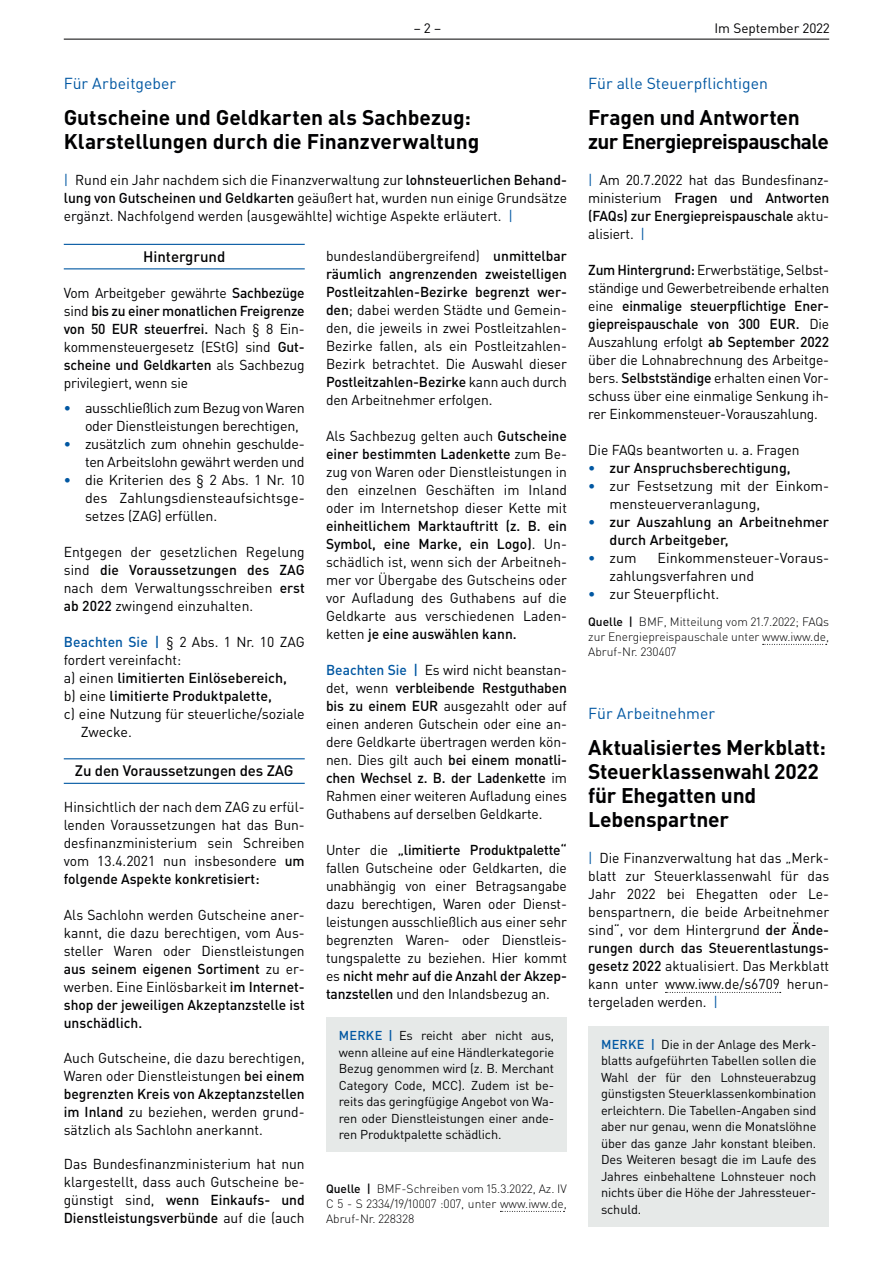
<style>
.page{position:relative;width:893px;height:1263px;background:#fff}
.page>*{position:absolute;margin:0;border:0;box-sizing:border-box;transform-origin:0 0}
.t1{font:700 21px/24px "DIN Pro";letter-spacing:-.005em;color:#000002}
.t2{font:700 21px/24px "DIN Pro";letter-spacing:-.03em;color:#000002}
.t3{font:15.75px "DIN Pro";color:#0157a2}
.t4{font:500 15px "DIN Pro";letter-spacing:-.01em;color:#000002}
.t5{font:14.25px/18px "DIN Pro";color:#000002;text-align:justify}
.t6{font:500 14.25px/18px "DIN Pro";color:#000002}
.t7{font:14.25px/18px "DIN Pro";letter-spacing:-.025em;color:#000002}
.t8{font:13.5px "DIN Pro";color:#000002}
.t9{font:12.75px/16.5px "DIN Pro";letter-spacing:-.01em;color:#000002;text-align:justify}
.t10{font:300 12px/15px "DIN Pro";color:#000002;text-align:justify}
.s1{color:#0157a2}
.s2{font-weight:500}
.s3{font-weight:500;color:#0157a2}
.s4{font-weight:400}
</style>
<div class="page">
<hr style="left:64px;top:39px;width:765px;height:1px;background:#000002">
<svg style="left:763px;top:644px;width:64px;height:1px"></svg>
<svg style="left:665px;top:992px;width:116px;height:1px"></svg>
<div style="left:588px;top:1026px;width:241px;height:201px;background:#e6e9e8"></div>
<hr style="left:64px;top:244px;width:241px;height:1px;background:#0157a2">
<hr style="left:64px;top:268px;width:241px;height:1px;background:#0157a2">
<hr style="left:64px;top:758px;width:241px;height:1px;background:#0157a2">
<hr style="left:64px;top:783px;width:241px;height:1px;background:#0157a2">
<svg style="left:500px;top:1211px;width:64px;height:1px"></svg>
<div style="left:326px;top:1017px;width:241px;height:135px;background:#e6e9e8"></div>
<p class="t8" style="left:414px;top:19px;width:29px">– 2 –</p>
<p class="t8" style="left:714px;top:19px;width:117px">Im September 2022</p>
<p class="t3" style="left:64px;top:73px;width:114px">Für Arbeitgeber</p>
<h1 class="t1" style="left:64px;top:105px;width:417px">Gutscheine und Geldkarten als Sachbezug:<br>Klarstellungen durch die Finanzverwaltung</h1>
<p class="t5" style="left:64px;top:171px;width:505px"><span class="s1">|</span> Rund ein Jahr nachdem sich die Finanzverwaltung zur <span class="s2">lohnsteuerlichen Behand&shy;lung von Gutscheinen und Geldkarten</span> geäußert hat, wurden nun einige Grundsätze ergänzt. Nachfolgend werden (ausgewählte) wichtige Aspekte erläutert. <span class="s1">|</span></p>
<p class="t4" style="left:143px;top:246px;width:84px">Hintergrund</p>
<p class="t5" style="left:64px;top:283px;width:242px">Vom Arbeitgeber gewährte <span class="s2">Sachbezüge </span>sind <span class="s2">bis zu einer monatlichen Freigrenze von 50 EUR steuerfrei.</span> Nach § 8 Ein&shy;kommensteuergesetz (EStG) sind <span class="s2">Gut&shy;scheine und Geldkarten</span> als Sachbezug privilegiert, wenn sie</p>
<p class="t7" style="left:85px;top:399px;width:221px;text-indent:-21px"><span class="s3">•</span> ausschließlich zum Bezug von Waren oder Dienstleistungen berechtigen,</p>
<p class="t5" style="left:64px;top:435px;width:242px;text-align:right"><span class="s3">•</span> zusätzlich zum ohnehin geschulde&shy;ten Arbeitslohn gewährt werden und</p>
<p class="t5" style="left:85px;top:471px;width:221px;text-indent:-21px"><span class="s3">•</span> die Kriterien des § 2 Abs. 1 Nr. 10 des Zahlungsdiensteaufsichtsge&shy;setzes (ZAG) erfüllen.</p>
<p class="t5" style="left:64px;top:543px;width:242px">Entgegen der gesetzlichen Regelung sind <span class="s2">die Voraussetzungen des ZAG </span>nach dem Verwaltungsschreiben <span class="s2">erst ab 2022</span> zwingend einzuhalten.</p>
<p class="t5" style="left:64px;top:633px;width:242px"><span class="s3">Beachten Sie |</span> § 2 Abs. 1 Nr. 10 ZAG</p>
<p class="t5" style="left:64px;top:651px;width:119px">fordert vereinfacht:</p>
<p class="t6" style="left:64px;top:669px;width:225px"><span class="s4">a) einen</span> limitierten Einlösebereich,</p>
<p class="t6" style="left:64px;top:687px;width:210px"><span class="s4">b) eine</span> limitierte Produktpalette,</p>
<p class="t5" style="left:64px;top:705px;width:242px">c) eine Nutzung für steuerliche/soziale</p>
<p class="t5" style="left:81px;top:723px;width:53px">Zwecke.</p>
<p class="t4" style="left:75px;top:761px;width:220px">Zu den Voraussetzungen des ZAG</p>
<p class="t5" style="left:64px;top:798px;width:242px">Hinsichtlich der nach dem ZAG zu erfül&shy;lenden Voraussetzungen hat das Bun&shy;desfinanzministerium sein Schreiben vom 13.4.2021 nun insbesondere <span class="s2">um folgende Aspekte konkretisiert:</span></p>
<p class="t5" style="left:64px;top:906px;width:242px">Als Sachlohn werden Gutscheine aner&shy;kannt, die dazu berechtigen, vom Aus&shy;steller Waren oder Dienstleistungen <span class="s2">aus seinem eigenen Sortiment</span> zu er&shy;werben. Eine Einlösbarkeit <span class="s2">im Internet&shy;shop der jeweiligen Akzeptanzstelle ist unschädlich.</span></p>
<p class="t5" style="left:64px;top:1048px;width:242px">Auch Gutscheine, die dazu berechtigen, Waren oder Dienstleistungen <span class="s2">bei einem begrenzten Kreis von Akzeptanzstellen im Inland</span> zu beziehen, werden grund&shy;sätzlich als Sachlohn anerkannt.</p>
<p class="t5" style="left:64px;top:1155px;width:242px">Das Bundesfinanzministerium hat nun klargestellt, dass auch Gutscheine be&shy;günstigt sind, <span class="s2">wenn Einkaufs- und Dienstleistungsverbünde</span> auf die (auch</p>
<p class="t5" style="left:326px;top:246px;width:242px">bundeslandübergreifend) <span class="s2">unmittelbar räumlich angrenzenden zweistelligen Postleitzahlen-Bezirke begrenzt wer&shy;den</span>; dabei werden Städte und Gemein&shy;den, die jeweils in zwei Postleitzahlen-Bezirke fallen, als ein Postleitzahlen-Bezirk betrachtet. Die Auswahl dieser <span class="s2">Postleitzahlen-Bezirke</span> kann auch durch den Arbeitnehmer erfolgen.</p>
<p class="t5" style="left:326px;top:426px;width:242px">Als Sachbezug gelten auch <span class="s2">Gutscheine einer bestimmten Ladenkette</span> zum Be&shy;zug von Waren oder Dienstleistungen in den einzelnen Geschäften im Inland oder im Internetshop dieser Kette mit</p>
<p class="t5" style="left:326px;top:516px;width:242px"><span class="s2">einheitlichem Marktauftritt (z. B. ein Symbol, eine Marke, ein Logo)</span>. Un&shy;schädlich ist, wenn sich der Arbeitneh&shy;mer vor Übergabe des Gutscheins oder vor Aufladung des Guthabens auf die Geldkarte aus verschiedenen Laden&shy;ketten <span class="s2">je eine auswählen kann.</span></p>
<p class="t5" style="left:326px;top:660px;width:242px"><span class="s3">Beachten Sie |</span> Es wird nicht beanstan&shy;det, wenn <span class="s2">verbleibende Restguthaben bis zu einem EUR</span> ausgezahlt oder auf einen anderen Gutschein oder eine an&shy;dere Geldkarte übertragen werden kön&shy;nen. Dies gilt auch <span class="s2">bei einem monatli&shy;chen Wechsel z. B. der Ladenkette</span> im Rahmen einer weiteren Aufladung eines Guthabens auf derselben Geldkarte.</p>
<p class="t5" style="left:326px;top:840px;width:242px">Unter die <span class="s2">„limitierte Produktpalette“ </span>fallen Gutscheine oder Geldkarten, die unabhängig von einer Betragsangabe dazu berechtigen, Waren oder Dienst&shy;leistungen ausschließlich aus einer sehr begrenzten Waren- oder Dienstleis&shy;tungspalette zu beziehen. Hier kommt es <span class="s2">nicht mehr auf die Anzahl der Akzep&shy;tanzstellen</span> und den Inlandsbezug an.</p>
<p class="t9" style="left:339px;top:1027px;width:217px"><span class="s3">MERKE |</span> Es reicht aber nicht aus, wenn alleine auf eine Händlerkategorie Bezug genommen wird (z. B. Merchant Category Code, MCC). Zudem ist be&shy;reits das geringfügige Angebot von Wa&shy;ren oder Dienstleistungen einer ande&shy;ren Produktpalette schädlich.</p>
<p class="t10" style="left:326px;top:1181px;width:242px"><span class="s2">Quelle |</span> BMF-Schreiben vom 15.3.2022, Az. IV C 5 - S 2334/19/10007 :007, unter www.iww.de, Abruf-Nr. 228328</p>
<p class="t3" style="left:588px;top:73px;width:181px">Für alle Steuerpflichtigen</p>
<h1 class="t2" style="left:588px;top:105px;width:242px">Fragen und Antworten zur Energiepreispauschale</h1>
<p class="t5" style="left:588px;top:171px;width:242px"><span class="s1">|</span> Am 20.7.2022 hat das Bundesfinanz&shy;ministerium <span class="s2">Fragen und Antworten (FAQs) zur Energiepreispauschale</span> aktu&shy;alisiert. <span class="s1">|</span></p>
<p class="t5" style="left:588px;top:261px;width:242px"><span class="s2">Zum Hintergrund:</span> Erwerbstätige, Selbst&shy;ständige und Gewerbetreibende erhalten eine <span class="s2">einmalige steuerpflichtige Ener&shy;giepreispauschale von 300 EUR.</span> Die Auszahlung erfolgt <span class="s2">ab September 2022 </span>über die Lohnabrechnung des Arbeitge&shy;bers. <span class="s2">Selbstständige</span> erhalten einen Vor&shy;schuss über eine einmalige Senkung ih&shy;rer Einkommensteuer-Vorauszahlung.</p>
<p class="t5" style="left:588px;top:441px;width:213px">Die FAQs beantworten u. a. Fragen</p>
<p class="t6" style="left:588px;top:459px;width:204px"><span class="s1">•</span> zur Anspruchsberechtigung,</p>
<p class="t5" style="left:609px;top:477px;width:221px;text-indent:-21px"><span class="s3">•</span> zur Festsetzung mit der Einkom&shy;mensteuerveranlagung,</p>
<p class="t6" style="left:609px;top:513px;width:221px;text-indent:-21px"><span class="s1">•</span> zur Auszahlung an Arbeitnehmer durch Arbeitgeber,</p>
<p class="t5" style="left:588px;top:549px;width:50px"><span class="s3">•</span> zum</p>
<p class="t5" style="left:609px;top:549px;width:221px;text-indent:48px">Einkommensteuer-Voraus&shy;zahlungsverfahren und</p>
<p class="t5" style="left:588px;top:585px;width:133px"><span class="s3">•</span> zur Steuerpflicht.</p>
<p class="t10" style="left:588px;top:614px;width:242px"><span class="s2">Quelle |</span> BMF, Mitteilung vom 21.7.2022; FAQs zur Energiepreispauschale unter www.iww.de, Abruf-Nr. 230407</p>
<p class="t3" style="left:588px;top:703px;width:128px">Für Arbeitnehmer</p>
<h1 class="t1" style="left:588px;top:735px;width:239px">Aktualisiertes Merkblatt:<br>Steuerklassenwahl 2022 für Ehegatten und<br>Lebenspartner</h1>
<p class="t5" style="left:588px;top:849px;width:242px"><span class="s1">|</span> Die Finanzverwaltung hat das „Merk&shy;blatt zur Steuerklassenwahl für das Jahr 2022 bei Ehegatten oder Le&shy;benspartnern, die beide Arbeitnehmer sind“, vor dem Hintergrund <span class="s2">der Ände&shy;rungen durch das Steuerentlastungs&shy;gesetz 2022</span> aktualisiert. Das Merkblatt kann unter www.iww.de/s6709 herun&shy;tergeladen werden. <span class="s1">|</span></p>
<p class="t9" style="left:601px;top:1035px;width:217px"><span class="s3">MERKE |</span> Die in der Anlage des Merk&shy;blatts aufgeführten Tabellen sollen die Wahl der für den Lohnsteuerabzug günstigsten Steuerklassenkombination erleichtern. Die Tabellen-Angaben sind aber nur genau, wenn die Monatslöhne über das ganze Jahr konstant bleiben.<br>Des Weiteren besagt die im Laufe des Jahres einbehaltene Lohnsteuer noch nichts über die Höhe der Jahressteuer&shy;schuld.</p>
</div>
